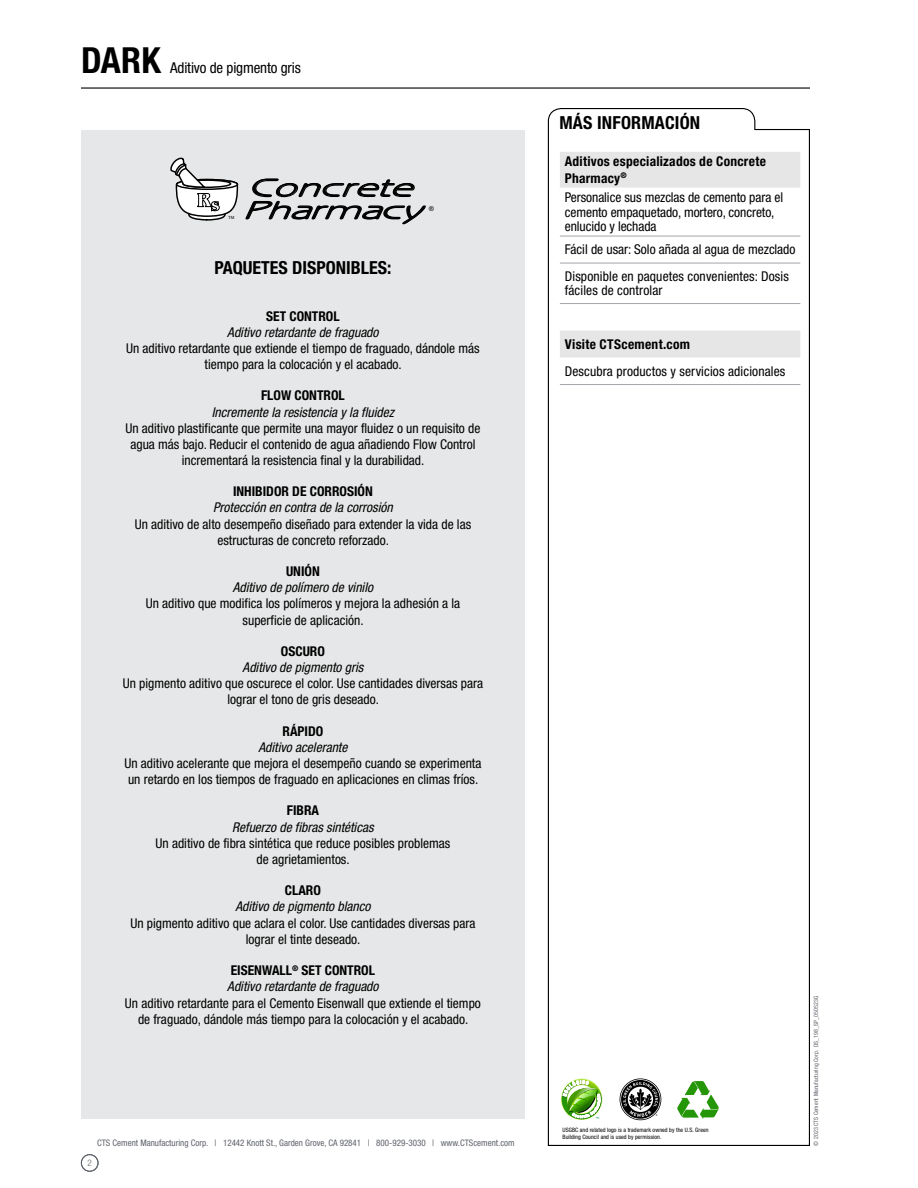
<style>
.page{position:relative;width:918px;height:1188px;background:#fff}
.page>*{position:absolute;margin:0;border:0;box-sizing:border-box;transform-origin:0 0}
.t1{font:700 condensed 36px "Helvetica Neue LT Std";color:#000}
.t2{font:italic 25.05px/22.4px "Benguiat Gothic Std";color:#000;scale:1.68 1}
.t3{font:700 condensed 18px "Helvetica Neue LT Std";color:#000}
.t4{font:condensed 15px "Helvetica Neue LT Std";letter-spacing:-.01em;color:#000}
.t5{font:condensed 13.5px/16.2px "Helvetica Neue LT Std";color:#000;text-align:center}
.t6{font:italic condensed 13.5px/16.2px "Helvetica Neue LT Std";color:#000}
.t7{font:700 condensed 13.5px "Helvetica Neue LT Std";color:#000}
.t8{font:700 condensed 13.5px/16.2px "Helvetica Neue LT Std";letter-spacing:.02em;color:#000}
.t9{font:condensed 9px "Helvetica Neue LT Std";color:#5f636a}
.t10{font:300 condensed 9px "Helvetica Neue LT Std";color:#5f636a}
.t11{font:condensed 6.6px "Helvetica Neue LT Std";color:#000}
.t12{font:condensed 6px/7.2px "Helvetica Neue LT Std";letter-spacing:.01em;color:#000}
.t13{font:condensed 6px "Helvetica Neue LT Std";letter-spacing:.01em;color:#5f636a}
.t14{font:4.5px "Myriad Pro";color:#000}
.s1{font-weight:700;font-style:normal}
</style>
<div class="page">
<hr style="left:81px;top:87px;width:729px;height:2px;background:#000">
<svg style="left:547px;top:108px;width:263px;height:1038px"></svg>
<div style="left:81px;top:130px;width:444px;height:988px;background:#e6e7e8"></div>
<svg style="left:620px;top:1078px;width:41px;height:42px"></svg>
<svg style="left:677px;top:1081px;width:42px;height:38px"></svg>
<svg style="left:170px;top:157px;width:69px;height:64px"></svg>
<svg style="left:246px;top:178px;width:180px;height:47px"></svg>
<div style="left:81px;top:1154px;width:17px;height:18px;border:1px solid #5f636a;border-radius:50%"></div>
<svg style="left:560px;top:152px;width:240px;height:206px"></svg>
<hr style="left:560px;top:236px;width:240px;height:1px;background:#a2a5aa">
<hr style="left:560px;top:263px;width:240px;height:1px;background:#a2a5aa">
<hr style="left:560px;top:384px;width:240px;height:1px;background:#a2a5aa">
<hr style="left:560px;top:303px;width:240px;height:1px;background:#a2a5aa">
<img style="left:559px;top:1077px;width:45px;height:44px">
<h1 class="t1" style="left:81px;top:39px;width:81px">DARK</h1>
<p class="t4" style="left:170px;top:59px;width:132px">Aditivo de pigmento gris</p>
<p class="t14" style="left:228px;top:215px;width:7px">TM</p>
<h2 class="t2" style="left:242px;top:177px;width:108px">Concrete<br>Pharmacy</h2>
<p class="t11" style="left:429px;top:205px;width:7px">®</p>
<h3 class="t3" style="left:214px;top:257px;width:178px">PAQUETES DISPONIBLES:</h3>
<p class="t7" style="left:266px;top:308px;width:75px">SET CONTROL</p>
<p class="t6" style="left:227px;top:324px;width:153px">Aditivo retardante de fraguado</p>
<p class="t5" style="left:126px;top:340px;width:355px">Un aditivo retardante que extiende el tiempo de fraguado, dándole más tiempo para la colocación y el acabado.</p>
<p class="t7" style="left:261px;top:387px;width:85px">FLOW CONTROL</p>
<p class="t6" style="left:212px;top:404px;width:184px">Incremente la resistencia y la fluidez</p>
<p class="t5" style="left:125px;top:420px;width:357px">Un aditivo plastificante que permite una mayor fluidez o un requisito de agua más bajo. Reducir el contenido de agua añadiendo Flow Control incrementará la resistencia final y la durabilidad.</p>
<p class="t7" style="left:233px;top:483px;width:141px">INHIBIDOR DE CORROSIÓN</p>
<p class="t6" style="left:213px;top:500px;width:181px">Protección en contra de la corrosión</p>
<p class="t5" style="left:135px;top:516px;width:338px">Un aditivo de alto desempeño diseñado para extender la vida de las estructuras de concreto reforzado.</p>
<p class="t7" style="left:286px;top:563px;width:35px">UNIÓN</p>
<p class="t6" style="left:233px;top:580px;width:142px">Aditivo de polímero de vinilo</p>
<p class="t5" style="left:146px;top:596px;width:316px">Un aditivo que modifica los polímeros y mejora la adhesión a la superficie de aplicación.</p>
<p class="t7" style="left:281px;top:643px;width:46px">OSCURO</p>
<p class="t6" style="left:243px;top:660px;width:122px">Aditivo de pigmento gris</p>
<p class="t5" style="left:123px;top:675px;width:362px">Un pigmento aditivo que oscurece el color. Use cantidades diversas para lograr el tono de gris deseado.</p>
<p class="t7" style="left:283px;top:723px;width:42px">RÁPIDO</p>
<p class="t6" style="left:258px;top:739px;width:90px">Aditivo acelerante</p>
<p class="t5" style="left:124px;top:755px;width:358px;text-align:left">Un aditivo acelerante que mejora el desempeño cuando se experimenta un retardo en los tiempos de fraguado en aplicaciones en climas fríos.</p>
<p class="t7" style="left:287px;top:803px;width:34px">FIBRA</p>
<p class="t6" style="left:232px;top:819px;width:143px">Refuerzo de fibras sintéticas</p>
<p class="t5" style="left:156px;top:835px;width:296px">Un aditivo de fibra sintética que reduce posibles problemas de agrietamientos.</p>
<p class="t7" style="left:285px;top:882px;width:38px">CLARO</p>
<p class="t6" style="left:235px;top:899px;width:137px">Aditivo de pigmento blanco</p>
<p class="t5" style="left:130px;top:915px;width:347px">Un pigmento aditivo que aclara el color. Use cantidades diversas para lograr el tinte deseado.</p>
<p class="t6" style="left:227px;top:963px;width:153px"><span class="s1">EISENWALL</span><sup>®</sup> <span class="s1">SET CONTROL<br></span>Aditivo retardante de fraguado</p>
<p class="t5" style="left:125px;top:995px;width:357px">Un aditivo retardante para el Cemento Eisenwall que extiende el tiempo de fraguado, dándole más tiempo para la colocación y el acabado.</p>
<p class="t9" style="left:97px;top:1137px;width:419px">CTS Cement Manufacturing Corp. | 12442 Knott St., Garden Grove, CA 92841 | 800-929-3030 | www.CTScement.com</p>
<p class="t10" style="left:88px;top:1158px;width:6px">2</p>
<h3 class="t3" style="left:559px;top:112px;width:142px">MÁS INFORMACIÓN</h3>
<p class="t8" style="left:565px;top:153px;width:203px">Aditivos especializados de Concrete<br>Pharmacy<sup>®</sup></p>
<p class="t5" style="left:565px;top:190px;width:220px;line-height:14.5px;text-align:left">Personalice sus mezclas de cemento para el cemento empaquetado, mortero, concreto, enlucido y lechada</p>
<p class="t5" style="left:565px;top:236px;width:232px;line-height:26.4px;text-align:left">Fácil de usar: Solo añada al agua de mezclado<br>Disponible en paquetes convenientes: Dosis</p>
<p class="t5" style="left:565px;top:282px;width:99px">fáciles de controlar</p>
<p class="t8" style="left:565px;top:336px;width:127px">Visite CTScement.com</p>
<p class="t5" style="left:565px;top:363px;width:222px">Descubra productos y servicios adicionales</p>
<p class="t12" style="left:563px;top:1126px;width:148px">USGBC and related logo is a trademark owned by the U.S. Green<br>Building Council and is used by permission.</p>
<p class="t13" style="left:812px;top:1146px;width:151px;rotate:-90deg">© 2023 CTS Cement Manufacturing Corp. DS_198_SP_050523G</p>
</div>
